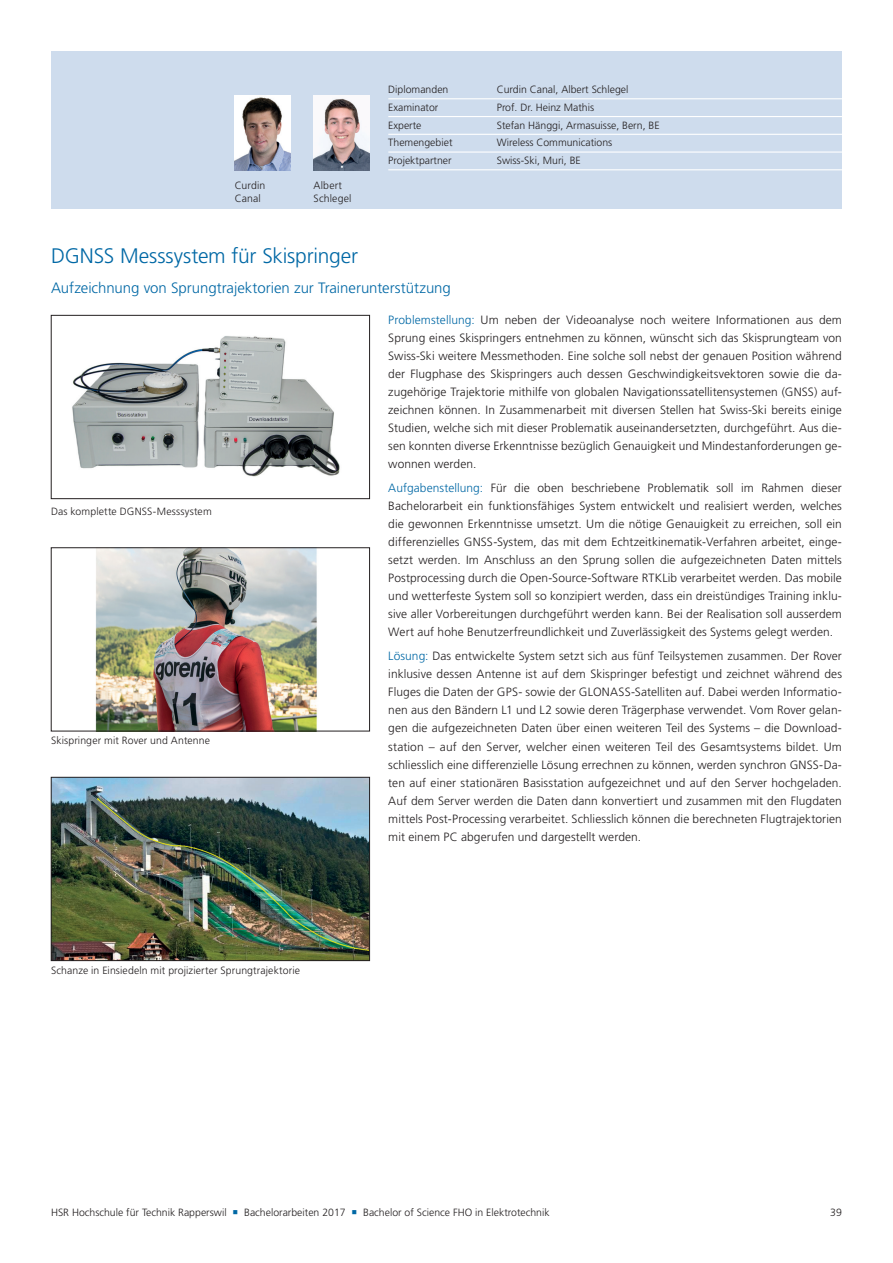
<style>
.page{position:relative;width:893px;height:1263px;background:#fff}
.page>*{position:absolute;margin:0;border:0;box-sizing:border-box;transform-origin:0 0}
.t1{font:300 21px "Frutiger LT Pro";letter-spacing:-.01em;color:#0068a5}
.t2{font:300 15px "Frutiger LT Pro";letter-spacing:-.005em;color:#0068a5}
.t3{font:300 12px/18px "Frutiger LT Pro";letter-spacing:.005em;color:#231f20;text-align:justify}
.t4{font:300 10.5px/13.5px "Frutiger LT Pro";color:#231f20}
.s1{color:#0068a5}
</style>
<div class="page">
<div style="left:51px;top:51px;width:791px;height:157px;background:#cedced"></div>
<img style="left:72px;top:336px;width:268px;height:141px">
<div style="left:51px;top:315px;width:319px;height:184px;border:1px solid #231f20"></div>
<img style="left:95px;top:549px;width:222px;height:180px">
<div style="left:51px;top:547px;width:319px;height:184px;border:1px solid #231f20"></div>
<img style="left:53px;top:779px;width:315px;height:180px">
<div style="left:51px;top:777px;width:319px;height:184px;border:1px solid #231f20"></div>
<hr style="left:388px;top:98px;width:454px;height:1px;background:#fff">
<hr style="left:388px;top:116px;width:454px;height:1px;background:#fff">
<hr style="left:388px;top:134px;width:454px;height:1px;background:#fff">
<hr style="left:388px;top:151px;width:454px;height:2px;background:#fff">
<hr style="left:388px;top:169px;width:454px;height:1px;background:#fff">
<img style="left:235px;top:95px;width:56px;height:75px">
<img style="left:314px;top:95px;width:56px;height:75px">
<p class="t4" style="left:235px;top:178px;width:32px">Curdin<br>Canal</p>
<p class="t4" style="left:314px;top:178px;width:39px">Albert<br>Schlegel</p>
<p class="t4" style="left:388px;top:83px;width:62px">Diplomanden</p>
<p class="t4" style="left:497px;top:83px;width:133px">Curdin Canal, Albert Schlegel</p>
<p class="t4" style="left:388px;top:101px;width:52px">Examinator</p>
<p class="t4" style="left:497px;top:101px;width:99px">Prof. Dr. Heinz Mathis</p>
<p class="t4" style="left:388px;top:118px;width:35px">Experte</p>
<p class="t4" style="left:497px;top:118px;width:164px">Stefan Hänggi, Armasuisse, Bern, BE</p>
<p class="t4" style="left:388px;top:136px;width:66px">Themengebiet</p>
<p class="t4" style="left:497px;top:136px;width:117px">Wireless Communications</p>
<p class="t4" style="left:388px;top:154px;width:65px">Projektpartner</p>
<p class="t4" style="left:497px;top:154px;width:86px">Swiss-Ski, Muri, BE</p>
<h1 class="t1" style="left:51px;top:243px;width:308px">DGNSS Messsystem für Skispringer</h1>
<p class="t2" style="left:51px;top:279px;width:401px">Aufzeichnung von Sprungtrajektorien zur Trainerunterstützung</p>
<p class="t4" style="left:51px;top:504px;width:162px">Das komplette DGNSS-Messsystem</p>
<p class="t4" style="left:51px;top:734px;width:161px">Skispringer mit Rover und Antenne</p>
<p class="t4" style="left:51px;top:963px;width:251px">Schanze in Einsiedeln mit projizierter Sprungtrajektorie</p>
<p class="t3" style="left:388px;top:311px;width:455px"><span class="s1">Problemstellung:</span> Um neben der Videoanalyse noch weitere Informationen aus dem Sprung eines Skispringers entnehmen zu können, wünscht sich das Skisprungteam von Swiss-Ski weitere Messmethoden. Eine solche soll nebst der genauen Position während der Flugphase des Skispringers auch dessen Geschwindigkeitsvektoren sowie die da&shy;zugehörige Trajektorie mithilfe von globalen Navigationssatellitensystemen (GNSS) auf&shy;zeichnen können. In Zusammenarbeit mit diversen Stellen hat Swiss-Ski bereits einige Studien, welche sich mit dieser Problematik auseinandersetzten, durchgeführt. Aus die&shy;sen konnten diverse Erkenntnisse bezüglich Genauigkeit und Mindestanforderungen ge&shy;wonnen werden.</p>
<p class="t3" style="left:388px;top:479px;width:455px"><span class="s1">Aufgabenstellung:</span> Für die oben beschriebene Problematik soll im Rahmen dieser Bachelorarbeit ein funktionsfähiges System entwickelt und realisiert werden, welches die gewonnen Erkenntnisse umsetzt. Um die nötige Genauigkeit zu erreichen, soll ein differenzielles GNSS-System, das mit dem Echtzeitkinematik-Verfahren arbeitet, einge&shy;setzt werden. Im Anschluss an den Sprung sollen die aufgezeichneten Daten mittels Postprocessing durch die Open-Source-Software RTKLib verarbeitet werden. Das mobile und wetterfeste System soll so konzipiert werden, dass ein dreistündiges Training inklu&shy;sive aller Vorbereitungen durchgeführt werden kann. Bei der Realisation soll ausserdem Wert auf hohe Benutzerfreundlichkeit und Zuverlässigkeit des Systems gelegt werden.</p>
<p class="t3" style="left:388px;top:647px;width:455px"><span class="s1">Lösung:</span> Das entwickelte System setzt sich aus fünf Teilsystemen zusammen. Der Rover inklusive dessen Antenne ist auf dem Skispringer befestigt und zeichnet während des Fluges die Daten der GPS- sowie der GLONASS-Satelliten auf. Dabei werden Informatio&shy;nen aus den Bändern L1 und L2 sowie deren Trägerphase verwendet. Vom Rover gelan&shy;gen die aufgezeichneten Daten über einen weiteren Teil des Systems – die Download&shy;station – auf den Server, welcher einen weiteren Teil des Gesamtsystems bildet. Um schliesslich eine differenzielle Lösung errechnen zu können, werden synchron GNSS-Da&shy;ten auf einer stationären Basisstation aufgezeichnet und auf den Server hochgeladen.<br>Auf dem Server werden die Daten dann konvertiert und zusammen mit den Flugdaten mittels Post-Processing verarbeitet. Schliesslich können die berechneten Flugtrajektorien mit einem PC abgerufen und dargestellt werden.</p>
<p class="t4" style="left:51px;top:1206px;width:500px">HSR Hochschule für Technik Rapperswil <span class="s1">○</span> Bachelorarbeiten 2017 <span class="s1">○</span> Bachelor of Science FHO in Elektrotechnik</p>
<p class="t4" style="left:830px;top:1206px;width:13px">39</p>
</div>
